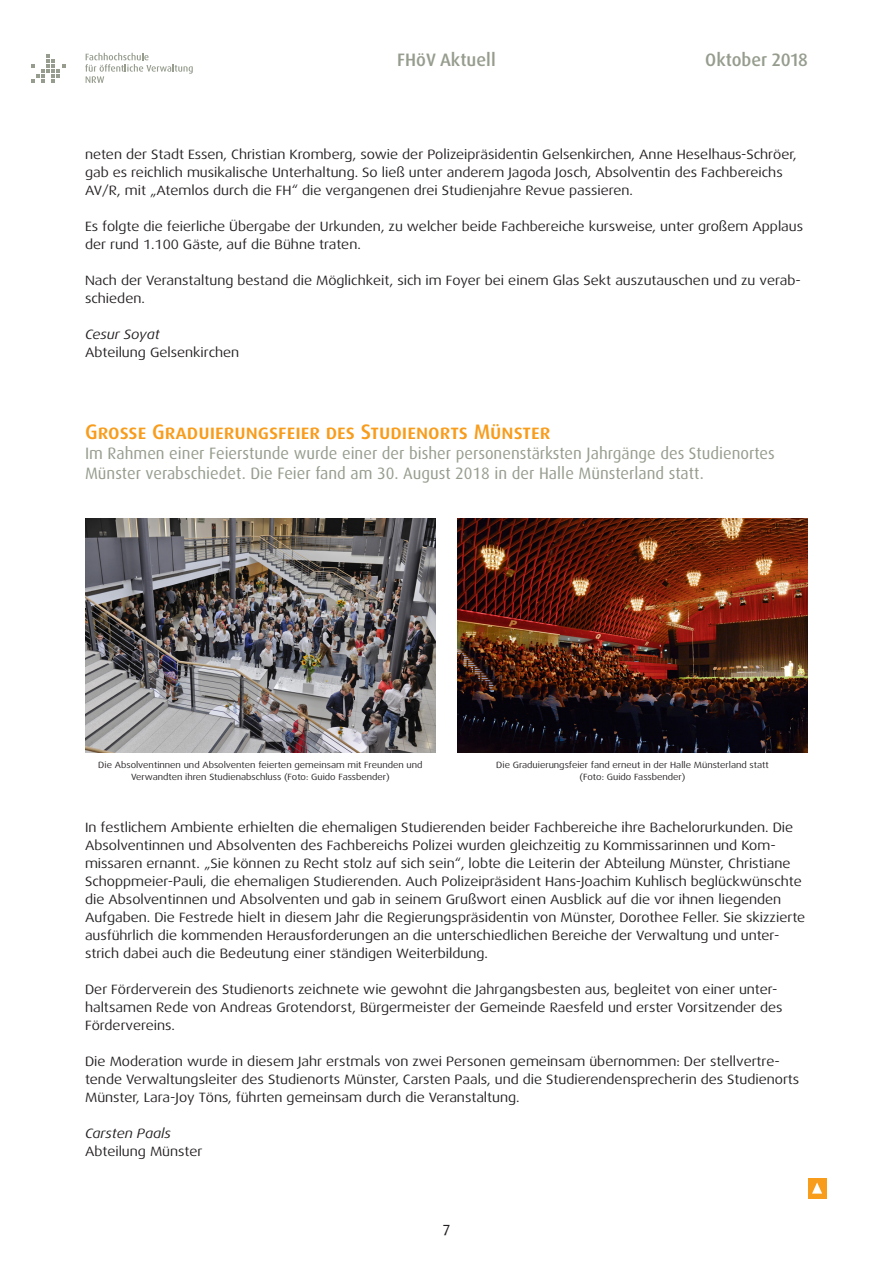
<style>
.page{position:relative;width:893px;height:1263px;background:#fff}
.page>*{position:absolute;margin:0;border:0;box-sizing:border-box;transform-origin:0 0}
.t1{font:500 21px "Dax OT";color:#f89c1c}
.t2{font:500 18px "Dax OT";color:#969d8e}
.t3{font:16.5px/19.8px "Dax";color:#969d8e}
.t4{font:15px "Dax Regular Caps";color:#231f20}
.t5{font:13.5px/18px "Dax Wide";color:#231f20}
.t6{font:italic 13.5px "Dax Wide";color:#231f20}
.t7{font:9px/12.8px "Dax Wide";color:#231f20;text-align:center}
</style>
<div class="page">
<div style="left:808px;top:1178px;width:18px;height:20px;background:#f89c1c"></div>
<svg style="left:812px;top:1182px;width:10px;height:11px"></svg>
<svg style="left:31px;top:54px;width:34px;height:29px"></svg>
<svg style="left:85px;top:53px;width:108px;height:30px"></svg>
<img style="left:85px;top:519px;width:351px;height:233px">
<img style="left:457px;top:519px;width:351px;height:233px">
<h2 class="t2" style="left:397px;top:49px;width:100px">FHöV Aktuell</h2>
<h2 class="t2" style="left:705px;top:49px;width:104px">Oktober 2018</h2>
<p class="t5" style="left:85px;top:145px;width:713px">neten der Stadt Essen, Christian Kromberg, sowie der Polizeipräsidentin Gelsenkirchen, Anne Heselhaus-Schröer, gab es reichlich musikalische Unterhaltung. So ließ unter anderem Jagoda Josch, Absolventin des Fachbereichs<br>AV/R, mit „Atemlos durch die FH“ die vergangenen drei Studienjahre Revue passieren.</p>
<p class="t5" style="left:85px;top:217px;width:720px">Es folgte die feierliche Übergabe der Urkunden, zu welcher beide Fachbereiche kursweise, unter großem Applaus der rund 1.100 Gäste, auf die Bühne traten.</p>
<p class="t5" style="left:85px;top:271px;width:717px">Nach der Veranstaltung bestand die Möglichkeit, sich im Foyer bei einem Glas Sekt auszutauschen und zu verab&shy;schieden.</p>
<p class="t6" style="left:85px;top:327px;width:76px">Cesur Soyat</p>
<p class="t5" style="left:85px;top:343px;width:156px">Abteilung Gelsenkirchen</p>
<h1 class="t1" style="left:85px;top:419px;width:467px">Grosse Graduierungsfeier des Studienorts Münster</h1>
<p class="t3" style="left:85px;top:444px;width:691px">Im Rahmen einer Feierstunde wurde einer der bisher personenstärksten Jahrgänge des Studienortes<br>Münster verabschiedet. Die Feier fand am 30. August 2018 in der Halle Münsterland statt.</p>
<p class="t7" style="left:98px;top:758px;width:326px">Die Absolventinnen und Absolventen feierten gemeinsam mit Freunden und<br>Verwandten ihren Studienabschluss (Foto: Guido Fassbender)</p>
<p class="t7" style="left:496px;top:758px;width:274px">Die Graduierungsfeier fand erneut in der Halle Münsterland statt (Foto: Guido Fassbender)</p>
<p class="t5" style="left:85px;top:818px;width:722px">In festlichem Ambiente erhielten die ehemaligen Studierenden beider Fachbereiche ihre Bachelorurkunden. Die Absolventinnen und Absolventen des Fachbereichs Polizei wurden gleichzeitig zu Kommissarinnen und Kom&shy;missaren ernannt. „Sie können zu Recht stolz auf sich sein“, lobte die Leiterin der Abteilung Münster, Christiane Schoppmeier-Pauli, die ehemaligen Studierenden. Auch Polizeipräsident Hans-Joachim Kuhlisch beglückwünschte die Absolventinnen und Absolventen und gab in seinem Grußwort einen Ausblick auf die vor ihnen liegenden Aufgaben. Die Festrede hielt in diesem Jahr die Regierungspräsidentin von Münster, Dorothee Feller. Sie skizzierte ausführlich die kommenden Herausforderungen an die unterschiedlichen Bereiche der Verwaltung und unter&shy;strich dabei auch die Bedeutung einer ständigen Weiterbildung.</p>
<p class="t5" style="left:85px;top:980px;width:699px">Der Förderverein des Studienorts zeichnete wie gewohnt die Jahrgangsbesten aus, begleitet von einer unter&shy;haltsamen Rede von Andreas Grotendorst, Bürgermeister der Gemeinde Raesfeld und erster Vorsitzender des<br>Fördervereins.</p>
<p class="t5" style="left:85px;top:1052px;width:716px">Die Moderation wurde in diesem Jahr erstmals von zwei Personen gemeinsam übernommen: Der stellvertre&shy;tende Verwaltungsleiter des Studienorts Münster, Carsten Paals, und die Studierendensprecherin des Studienorts<br>Münster, Lara-Joy Töns, führten gemeinsam durch die Veranstaltung.</p>
<p class="t6" style="left:85px;top:1125px;width:87px">Carsten Paals</p>
<p class="t5" style="left:85px;top:1142px;width:119px">Abteilung Münster</p>
<p class="t4" style="left:443px;top:1219px;width:9px">7</p>
</div>
